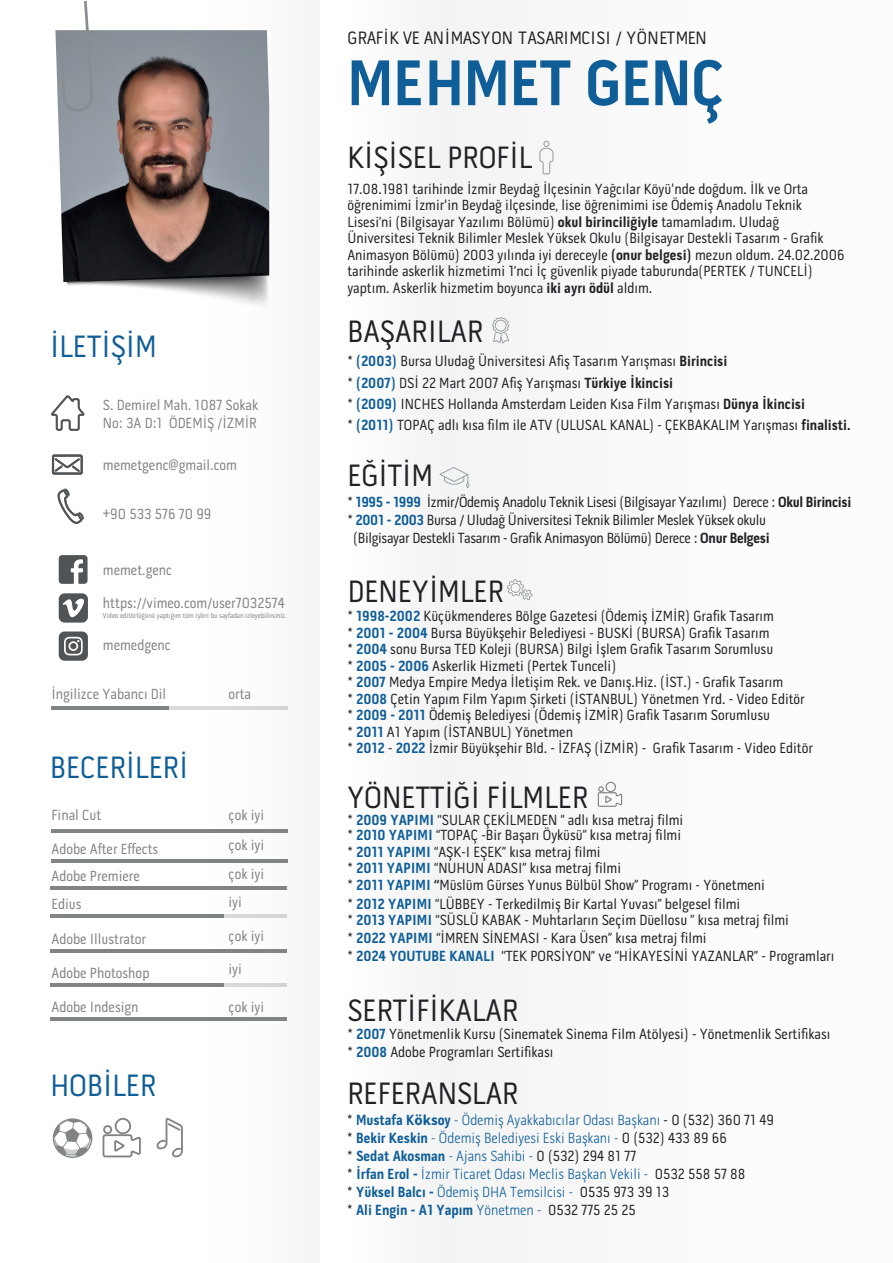
<style>
.page{position:relative;width:893px;height:1263px;background:#fafafa}
.page>*{position:absolute;margin:0;border:0;box-sizing:border-box;transform-origin:0 0}
.t1{font:700 65.85px "Pill Gothic 300 mg";color:#105e97}
.t2{font:31.5px "Pill Gothic 300 mg";color:#202225}
.t3{font:31.5px "Pill Gothic 300 mg";color:#105e97}
.t4{font:18.3px "Pill Gothic 300 mg";letter-spacing:.005em;color:#202225}
.t5{font:15px/16.5px "Pill Gothic 300 mg";color:#202225}
.t6{font:300 15px/18px "Pill Gothic 300 mg";color:#105e97}
.t7{font:15px/27.5px "Pill Gothic 300 mg";color:#818485}
.t8{font:15px "Pill Gothic 300 mg";letter-spacing:-.02em;color:#202225}
.t9{font:7.35px "Pill Gothic 300 mg";color:#818485}
.s1{font-weight:700}
.s2{font-weight:700;color:#105e97}
.s3{font-weight:400;color:#202225}
.s4{font-family:"Source Sans Pro";font-weight:700}
</style>
<div class="page">
<div style="left:0;top:1px;width:319px;height:1262px;background:#fff"></div>
<hr style="left:51px;top:706px;width:236px;height:4px;background:#d8dbda">
<hr style="left:51px;top:706px;width:118px;height:4px;background:#818485">
<hr style="left:51px;top:829px;width:236px;height:4px;background:#818485">
<hr style="left:51px;top:859px;width:236px;height:3px;background:#818485">
<hr style="left:50px;top:886px;width:237px;height:4px;background:#818485">
<svg style="left:156px;top:1117px;width:27px;height:41px"></svg>
<div style="left:103px;top:1125px;width:9px;height:9px;border:2px solid #818485;border-radius:50%"></div>
<div style="left:115px;top:1118px;width:16px;height:16px;border:2px solid #818485;border-radius:50%"></div>
<svg style="left:102px;top:1133px;width:39px;height:25px"></svg>
<svg style="left:51px;top:395px;width:34px;height:36px"></svg>
<div style="left:52px;top:454px;width:31px;height:21px;border:2px solid #505457"></div>
<svg style="left:52px;top:456px;width:30px;height:18px"></svg>
<svg style="left:57px;top:488px;width:27px;height:36px"></svg>
<img style="left:55px;top:30px;width:214px;height:252px">
<svg style="left:67px;top:272px;width:203px;height:34px"></svg>
<svg style="left:58px;top:1px;width:37px;height:113px"></svg>
<svg style="left:539px;top:141px;width:15px;height:34px"></svg>
<svg style="left:492px;top:317px;width:18px;height:27px"></svg>
<svg style="left:439px;top:467px;width:31px;height:22px"></svg>
<svg style="left:506px;top:579px;width:27px;height:21px"></svg>
<hr style="left:50px;top:914px;width:237px;height:4px;background:#d8dbda">
<hr style="left:50px;top:914px;width:174px;height:4px;background:#818485">
<hr style="left:50px;top:949px;width:237px;height:4px;background:#818485">
<hr style="left:50px;top:983px;width:237px;height:4px;background:#d8dbda">
<hr style="left:50px;top:983px;width:174px;height:4px;background:#818485">
<hr style="left:50px;top:1017px;width:237px;height:4px;background:#818485">
<svg style="left:59px;top:555px;width:29px;height:29px"></svg>
<svg style="left:59px;top:593px;width:29px;height:30px"></svg>
<div style="left:606px;top:782px;width:10px;height:10px;border:1px solid #818485;border-radius:50%"></div>
<svg style="left:597px;top:786px;width:26px;height:21px"></svg>
<svg style="left:53px;top:1118px;width:39px;height:40px"></svg>
<svg style="left:59px;top:631px;width:29px;height:30px"></svg>
<h2 class="t3" style="left:50px;top:328px;width:108px">İLETİŞİM</h2>
<p class="t7" style="left:103px;top:396px;width:157px;line-height:18px">S. Demirel Mah. 1087 Sokak<br>No: 3A D:1 ÖDEMİŞ /İZMİR</p>
<p class="t7" style="left:103px;top:451px;width:136px">memetgenc@gmail.com</p>
<p class="t7" style="left:103px;top:500px;width:110px">+90 533 576 70 99</p>
<p class="t7" style="left:103px;top:556px;width:71px">memet.genc</p>
<p class="t7" style="left:103px;top:589px;width:183px">https://vimeo.com/user7032574</p>
<p class="t9" style="left:103px;top:611px;width:185px">Video editörlüğünü yaptığım tüm işleri bu sayfadan izleyebilirsiniz.</p>
<p class="t7" style="left:103px;top:631px;width:69px">memedgenc</p>
<p class="t7" style="left:51px;top:681px;width:116px">İngilizce Yabancı Dil</p>
<h2 class="t3" style="left:50px;top:749px;width:140px">BECERİLERİ</h2>
<p class="t7" style="left:51px;top:801px;width:51px">Final Cut</p>
<p class="t7" style="left:51px;top:835px;width:108px">Adobe After Effects<br>Adobe Premiere<br>Edius</p>
<p class="t7" style="left:51px;top:925px;width:96px">Adobe Illustrator</p>
<p class="t7" style="left:51px;top:960px;width:99px">Adobe Photoshop</p>
<p class="t7" style="left:51px;top:993px;width:88px">Adobe Indesign</p>
<h2 class="t3" style="left:50px;top:1066px;width:108px">HOBİLER</h2>
<p class="t7" style="left:228px;top:681px;width:24px">orta</p>
<p class="t7" style="left:228px;top:801px;width:37px">çok iyi</p>
<p class="t7" style="left:228px;top:830px;width:37px;line-height:29.2px">çok iyi çok iyi</p>
<p class="t7" style="left:228px;top:888px;width:15px">iyi</p>
<p class="t7" style="left:228px;top:922px;width:37px">çok iyi</p>
<p class="t7" style="left:228px;top:956px;width:15px">iyi</p>
<p class="t7" style="left:228px;top:993px;width:37px">çok iyi</p>
<p class="t4" style="left:347px;top:27px;width:361px">GRAFİK VE ANİMASYON TASARIMCISI / YÖNETMEN</p>
<h1 class="t1" style="left:347px;top:42px;width:381px">MEHMET GENÇ</h1>
<h2 class="t2" style="left:347px;top:139px;width:187px">KİŞİSEL PROFİL</h2>
<p class="t5" style="left:347px;top:181px;width:499px">17.08.1981 tarihinde İzmir Beydağ İlçesinin Yağcılar Köyü'nde doğdum. İlk ve Orta öğrenimimi İzmir'in Beydağ ilçesinde, lise öğrenimimi ise Ödemiş Anadolu Teknik Lisesi’ni (Bilgisayar Yazılımı Bölümü) <span class="s1">okul birinciliğiyle</span> tamamladım. Uludağ Üniversitesi Teknik Bilimler Meslek Yüksek Okulu (Bilgisayar Destekli Tasarım - Grafik Animasyon Bölümü) 2003 yılında iyi dereceyle <span class="s1">(onur belgesi)</span> mezun oldum. 24.02.2006 tarihinde askerlik hizmetimi 1’nci İç güvenlik piyade taburunda(PERTEK / TUNCELİ) yaptım. Askerlik hizmetim boyunca <span class="s1">iki ayrı ödül</span> aldım.</p>
<h2 class="t2" style="left:347px;top:312px;width:138px">BAŞARILAR</h2>
<p class="t5" style="left:347px;top:350px;width:505px;line-height:21.3px">* <span class="s2">(2003)</span> Bursa Uludağ Üniversitesi Afiş Tasarım Yarışması <span class="s1">Birincisi<br></span>* <span class="s2">(2007)</span> DSİ 22 Mart 2007 Afiş Yarışması <span class="s1">Türkiye İkincisi<br></span>* <span class="s2">(2009)</span> INCHES Hollanda Amsterdam Leiden Kısa Film Yarışması <span class="s1">Dünya İkincisi<br></span>* <span class="s2">(2011)</span> TOPAÇ adlı kısa film ile ATV (ULUSAL KANAL) - ÇEKBAKALIM Yarışması <span class="s1">finalisti.</span></p>
<h2 class="t2" style="left:347px;top:457px;width:87px">EĞİTİM</h2>
<p class="t8" style="left:347px;top:493px;width:505px">* <span class="s2">1995 - 1999</span> İzmir/Ödemiş Anadolu Teknik Lisesi (Bilgisayar Yazılımı) Derece : <span class="s1">Okul Birincisi</span></p>
<p class="t8" style="left:347px;top:511px;width:420px">* <span class="s2">2001 - 2003</span> Bursa / Uludağ Üniversitesi Teknik Bilimler Meslek Yüksek okulu</p>
<p class="t8" style="left:353px;top:529px;width:418px">(Bilgisayar Destekli Tasarım - Grafik Animasyon Bölümü) Derece : <span class="s1">Onur Belgesi</span></p>
<h2 class="t2" style="left:348px;top:573px;width:158px">DENEYİMLER</h2>
<p class="t5" style="left:347px;top:608px;width:467px">* <span class="s2">1998-2002</span> Küçükmenderes Bölge Gazetesi (Ödemiş İZMİR) Grafik Tasarım<br>* <span class="s2">2001 - 2004</span> Bursa Büyükşehir Belediyesi - BUSKİ (BURSA) Grafik Tasarım<br>* <span class="s2">2004</span> sonu Bursa TED Koleji (BURSA) Bilgi İşlem Grafik Tasarım Sorumlusu<br>* <span class="s2">2005 - 2006</span> Askerlik Hizmeti (Pertek Tunceli)<br>* <span class="s2">2007</span> Medya Empire Medya İletişim Rek. ve Danış.Hiz. (İST.) - Grafik Tasarım<br>* <span class="s2">2008</span> Çetin Yapım Film Yapım Şirketi (İSTANBUL) Yönetmen Yrd. - Video Editör * <span class="s2">2009 - 2011</span> Ödemiş Belediyesi (Ödemiş İZMİR) Grafik Tasarım Sorumlusu<br>* <span class="s2">2011</span> A1 Yapım (İSTANBUL) Yönetmen<br>* <span class="s2">2012</span> - <span class="s2">2022</span> İzmir Büyükşehir Bld. - İZFAŞ (İZMİR) - Grafik Tasarım - Video Editör</p>
<h2 class="t2" style="left:347px;top:779px;width:242px">YÖNETTİĞİ FİLMLER</h2>
<p class="t5" style="left:347px;top:812px;width:337px;line-height:15.3px">* <span class="s2">2009 YAPIMI</span> “SULAR ÇEKİLMEDEN ” adlı kısa metraj filmi * <span class="s2">2010 YAPIMI</span> “TOPAÇ -Bir Başarı Öyküsü” kısa metraj filmi</p>
<p class="t5" style="left:347px;top:844px;width:275px">* <span class="s2">2011 YAPIMI</span> “AŞK-I EŞEK” kısa metraj filmi<br>* <span class="s2">2011 YAPIMI</span> “NUHUN ADASI” kısa metraj filmi</p>
<p class="t5" style="left:347px;top:895px;width:394px">* <span class="s2">2012 YAPIMI</span> “LÜBBEY - Terkedilmiş Bir Kartal Yuvası” belgesel filmi</p>
<p class="t5" style="left:347px;top:877px;width:419px">* <span class="s2">2011 YAPIMI</span> <span class="s1">“</span>Müslüm Gürses Yunus Bülbül Show” Programı - Yönetmeni</p>
<p class="t5" style="left:347px;top:911px;width:489px;line-height:17.7px">* <span class="s2">2013 YAPIMI</span> “SÜSLÜ KABAK - Muhtarların Seçim Düellosu ” kısa metraj filmi<br>* <span class="s2">2022 YAPIMI</span> “İMREN SİNEMASI - Kara Üsen” kısa metraj filmi<br>* <span class="s2">2024 YOUTUBE KANALI</span> “TEK PORSİYON” ve “HİKAYESİNİ YAZANLAR” - Programları</p>
<h2 class="t2" style="left:347px;top:991px;width:173px">SERTİFİKALAR</h2>
<p class="t5" style="left:347px;top:1025px;width:485px;line-height:18px">* <span class="s2">2007</span> Yönetmenlik Kursu (Sinematek Sinema Film Atölyesi) - Yönetmenlik Sertifikası * <span class="s2">2008</span> Adobe Programları Sertifikası</p>
<h2 class="t2" style="left:347px;top:1075px;width:173px">REFERANSLAR</h2>
<p class="t6" style="left:347px;top:1111px;width:428px"><span class="s3">*</span> <span class="s1">Mustafa K</span><span class="s4">öks</span><span class="s1">oy</span> - Ödemiş Ayakkabıcılar Odası Başkanı <span class="s3">- 0 (532) 360 71 49 *</span> <span class="s1">Bekir Keskin</span> - Ödemiş Belediyesi Eski Başkanı - <span class="s3">0 (532) 433 89 66<br>*</span> <span class="s1">Sedat Akosman</span> - Ajans Sahibi - <span class="s3">0 (532) 294 81 77<br>*</span> <span class="s1">İrfan Erol -</span> İzmir Ticaret Odası Meclis Başkan Vekili - <span class="s3">0532 558 57 88<br>*</span> <span class="s1">Yüksel Balcı -</span> Ödemiş DHA Temsilcisi - <span class="s3">0535 973 39 13<br>*</span> <span class="s1">Ali Engin - A1 Yapım</span> Yönetmen - <span class="s3">0532 775 25 25</span></p>
</div>
